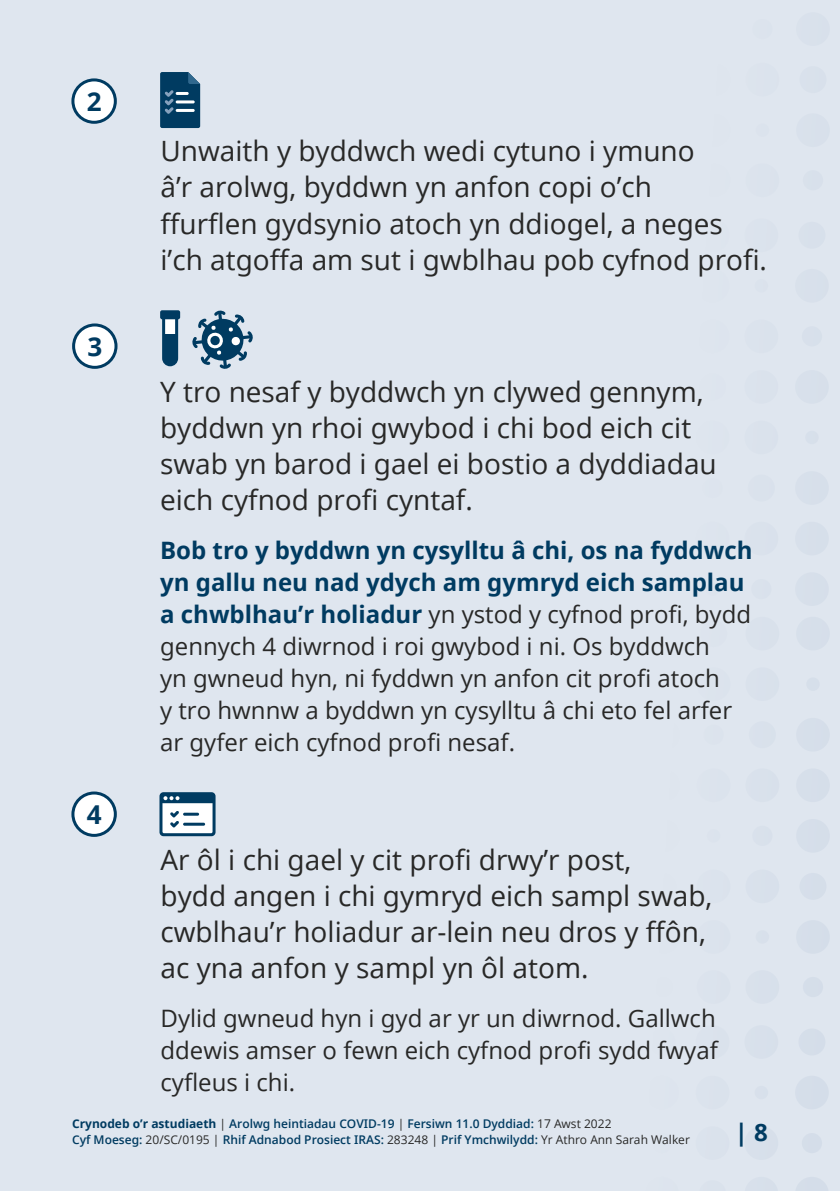
<style>
.page{position:relative;width:840px;height:1191px;background:#fff}
.page>*{position:absolute;margin:0;border:0;box-sizing:border-box;transform-origin:0 0}
._14pt_P{font:28px/36px "Open Sans";color:#282827}
.Centered_Body{font:700 26px "Open Sans";color:#003b61}
.Body_Text{font:24px/32px "Open Sans";color:#282827;text-align:justify}
.t1{font:700 24px "Open Sans";color:#003b61}
.t2{font:600 12px/16px "Open Sans";color:#003b61}
.s1{font-weight:700;color:#003b61}
.s2{font-weight:700}
.s3{font-weight:400;color:#282827}
</style>
<div class="page">
<div style="left:0;top:0;width:839px;height:1191px;background:#dfe6ef"></div>
<div style="left:794px;top:572px;width:34px;height:34px;background:#d7dfea;border-radius:50%"></div>
<div style="left:794px;top:522px;width:34px;height:33px;background:#d7dfea;border-radius:50%"></div>
<div style="left:794px;top:471px;width:34px;height:34px;background:#d7e0ea;border-radius:50%"></div>
<div style="left:804px;top:431px;width:14px;height:13px;background:#d7e0eb;border-radius:50%"></div>
<div style="left:794px;top:370px;width:34px;height:34px;background:#d7e0eb;border-radius:50%"></div>
<div style="left:801px;top:326px;width:20px;height:20px;background:#d8e0eb;border-radius:50%"></div>
<div style="left:794px;top:269px;width:34px;height:34px;background:#d8e0eb;border-radius:50%"></div>
<div style="left:798px;top:222px;width:27px;height:27px;background:#d8e0eb;border-radius:50%"></div>
<div style="left:750px;top:579px;width:21px;height:20px;background:#dae2ec;border-radius:50%"></div>
<div style="left:744px;top:522px;width:33px;height:33px;background:#dae2ec;border-radius:50%"></div>
<div style="left:747px;top:474px;width:27px;height:27px;background:#dae2ec;border-radius:50%"></div>
<div style="left:744px;top:420px;width:33px;height:34px;background:#dae2ec;border-radius:50%"></div>
<div style="left:744px;top:370px;width:33px;height:34px;background:#dae2ec;border-radius:50%"></div>
<div style="left:744px;top:319px;width:33px;height:34px;background:#dbe2ec;border-radius:50%"></div>
<div style="left:754px;top:279px;width:13px;height:13px;background:#dbe3ed;border-radius:50%"></div>
<div style="left:744px;top:218px;width:33px;height:34px;background:#dbe3ed;border-radius:50%"></div>
<div style="left:802px;top:170px;width:20px;height:20px;background:#d8e0eb;border-radius:50%"></div>
<div style="left:795px;top:113px;width:34px;height:34px;background:#d8e1eb;border-radius:50%"></div>
<div style="left:799px;top:66px;width:27px;height:27px;background:#d9e1eb;border-radius:50%"></div>
<div style="left:795px;top:12px;width:34px;height:34px;background:#d9e1eb;border-radius:50%"></div>
<div style="left:745px;top:163px;width:33px;height:34px;background:#dbe3ed;border-radius:50%"></div>
<div style="left:755px;top:123px;width:13px;height:14px;background:#dbe3ed;border-radius:50%"></div>
<svg style="left:807px;top:1177px;width:21px;height:14px"></svg>
<div style="left:801px;top:1133px;width:20px;height:20px;background:#d4dde9;border-radius:50%"></div>
<div style="left:794px;top:1075px;width:34px;height:34px;background:#d5dee9;border-radius:50%"></div>
<div style="left:798px;top:1028px;width:27px;height:27px;background:#d5dee9;border-radius:50%"></div>
<div style="left:744px;top:1126px;width:33px;height:34px;background:#d7e0eb;border-radius:50%"></div>
<div style="left:754px;top:1085px;width:13px;height:14px;background:#d8e0eb;border-radius:50%"></div>
<div style="left:744px;top:1025px;width:33px;height:33px;background:#d8e0eb;border-radius:50%"></div>
<div style="left:802px;top:977px;width:20px;height:20px;background:#d5dee9;border-radius:50%"></div>
<div style="left:795px;top:920px;width:34px;height:33px;background:#d5dee9;border-radius:50%"></div>
<div style="left:799px;top:873px;width:27px;height:27px;background:#d5deea;border-radius:50%"></div>
<div style="left:795px;top:819px;width:34px;height:33px;background:#d6deea;border-radius:50%"></div>
<div style="left:795px;top:768px;width:34px;height:34px;background:#d6deea;border-radius:50%"></div>
<div style="left:795px;top:718px;width:34px;height:33px;background:#d6dfea;border-radius:50%"></div>
<div style="left:805px;top:677px;width:14px;height:14px;background:#d6dfea;border-radius:50%"></div>
<div style="left:795px;top:617px;width:34px;height:33px;background:#d6dfea;border-radius:50%"></div>
<div style="left:745px;top:970px;width:33px;height:34px;background:#d8e0eb;border-radius:50%"></div>
<div style="left:755px;top:930px;width:13px;height:13px;background:#d8e1eb;border-radius:50%"></div>
<div style="left:745px;top:869px;width:33px;height:34px;background:#d8e1eb;border-radius:50%"></div>
<div style="left:751px;top:825px;width:21px;height:21px;background:#d9e1eb;border-radius:50%"></div>
<div style="left:745px;top:768px;width:33px;height:34px;background:#d9e1eb;border-radius:50%"></div>
<div style="left:748px;top:721px;width:27px;height:27px;background:#d9e1ec;border-radius:50%"></div>
<div style="left:745px;top:667px;width:33px;height:34px;background:#d9e1ec;border-radius:50%"></div>
<div style="left:745px;top:617px;width:33px;height:33px;background:#d9e1ec;border-radius:50%"></div>
<div style="left:695px;top:1126px;width:34px;height:34px;background:#dae2ec;border-radius:50%"></div>
<div style="left:695px;top:1075px;width:34px;height:34px;background:#dbe2ec;border-radius:50%"></div>
<div style="left:695px;top:1025px;width:34px;height:33px;background:#dbe3ed;border-radius:50%"></div>
<div style="left:696px;top:970px;width:34px;height:34px;background:#dbe3ed;border-radius:50%"></div>
<div style="left:696px;top:920px;width:34px;height:33px;background:#dbe3ed;border-radius:50%"></div>
<div style="left:696px;top:869px;width:34px;height:34px;background:#dbe3ed;border-radius:50%"></div>
<div style="left:73px;top:80px;width:42px;height:42px;background:#fff;border-radius:50%"></div>
<div style="left:71px;top:78px;width:46px;height:46px;border:3px solid #003b61;border-radius:50%"></div>
<svg style="left:160px;top:72px;width:40px;height:56px;background:#1f5375"></svg>
<div style="left:73px;top:793px;width:42px;height:42px;background:#fff;border-radius:50%"></div>
<div style="left:71px;top:791px;width:46px;height:46px;border:3px solid #003b61;border-radius:50%"></div>
<svg style="left:159px;top:792px;width:56px;height:44px;background:#95adbd"></svg>
<hr style="left:183px;top:812px;width:16px;height:3px;background:#003b61;border-radius:2px">
<hr style="left:183px;top:822px;width:22px;height:3px;background:#003b61;border-radius:2px">
<div style="left:74px;top:325px;width:42px;height:42px;background:#fff;border-radius:50%"></div>
<div style="left:72px;top:323px;width:45px;height:46px;border:3px solid #003b61;border-radius:50%"></div>
<svg style="left:192px;top:310px;width:61px;height:59px"></svg>
<svg style="left:160px;top:310px;width:20px;height:56px"></svg>
<p class="Centered_Body" style="left:87px;top:83px;width:16px">2</p>
<p class="Centered_Body" style="left:87px;top:328px;width:16px">3</p>
<p class="Centered_Body" style="left:87px;top:796px;width:16px">4</p>
<p class="_14pt_P" style="left:160px;top:133px;width:607px">Unwaith y byddwch wedi cytuno i ymuno<br>â’r arolwg, byddwn yn anfon copi o’ch<br>ffurflen gydsynio atoch yn ddiogel, a neges i’ch atgoffa am sut i gwblhau pob cyfnod profi.</p>
<p class="_14pt_P" style="left:160px;top:373px;width:558px">Y tro nesaf y byddwch yn clywed gennym, byddwn yn rhoi gwybod i chi bod eich cit swab yn barod i gael ei bostio a dyddiadau eich cyfnod profi cyntaf.</p>
<p class="Body_Text" style="left:160px;top:533px;width:593px;text-align:left"><span class="s1">Bob tro y byddwn yn cysylltu â chi, os na fyddwch yn gallu neu nad ydych am gymryd eich samplau a chwblhau’r holiadur</span> yn ystod y cyfnod profi, bydd gennych 4 diwrnod i roi gwybod i ni. Os byddwch<br>yn gwneud hyn, ni fyddwn yn anfon cit profi atoch<br>y tro hwnnw a byddwn yn cysylltu â chi eto fel arfer ar gyfer eich cyfnod profi nesaf.</p>
<p class="_14pt_P" style="left:160px;top:840px;width:553px">Ar ôl i chi gael y cit profi drwy’r post,<br>bydd angen i chi gymryd eich sampl swab, cwblhau’r holiadur ar-lein neu dros y ffôn, ac yna anfon y sampl yn ôl atom.</p>
<p class="Body_Text" style="left:160px;top:1001px;width:558px">Dylid gwneud hyn i gyd ar yr un diwrnod. Gallwch ddewis amser o fewn eich cyfnod profi sydd fwyaf cyfleus i chi.</p>
<p class="t2" style="left:72px;top:1115px;width:619px"><span class="s2">Crynodeb o’r astudiaeth</span> <span class="s3">|</span> Arolwg heintiadau COVID-19 <span class="s3">|</span> Fersiwn 11.0 Dyddiad: <span class="s3">17 Awst 2022<br></span>Cyf Moeseg: <span class="s3">20/SC/0195 |</span> Rhif Adnabod Prosiect IRAS: <span class="s3">283248 |</span> Prif Ymchwilydd: <span class="s3">Yr Athro Ann Sarah Walker</span></p>
<p class="t1" style="left:734px;top:1115px;width:35px">| 8</p>
</div>
